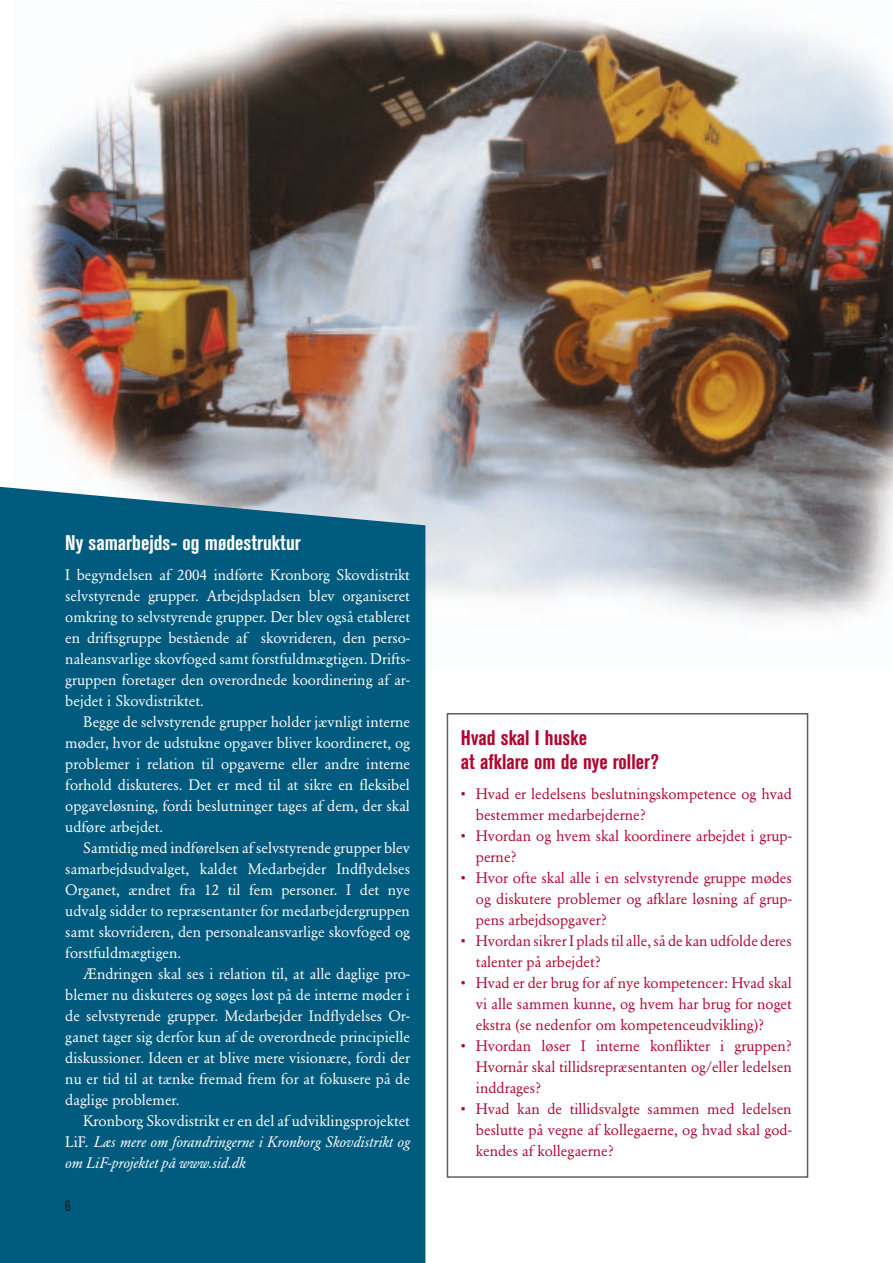
<style>
.page{position:relative;width:893px;height:1263px;background:#fff}
.page>*{position:absolute;margin:0;border:0;box-sizing:border-box;transform-origin:0 0}
.t1{font:700 condensed 21px/24px "Akzidenz Grotesk BE";color:#b00630}
.t2{font:700 condensed 21px "Akzidenz Grotesk BE";color:#fffefc}
.t3{font:15px/21px "Garamond BE";color:#fffefc;text-align:justify}
.t4{font:15px/21px "Garamond BE";color:#b00630;text-align:justify}
.t5{font:italic 15px/21px "Garamond BE";color:#fffefc;text-align:justify}
.t6{font:condensed 15px "Akzidenz Grotesk BE";color:#231f20}
.s1{font-style:normal}
</style>
<div class="page">
<img style="left:25px;top:14px;width:867px;height:655px">
<div style="left:0;top:486px;width:425px;height:777px;background:#005b7f"></div>
<div style="left:446px;top:713px;width:362px;height:465px;border:2px solid #556554"></div>
<h1 class="t2" style="left:65px;top:535px;width:237px">Ny samarbejds- og mødestruktur</h1>
<p class="t3" style="left:65px;top:566px;width:346px">I begyndelsen af 2004 indførte Kronborg Skovdistrikt selvstyrende grupper. Arbejdspladsen blev organiseret omkring to selvstyrende grupper. Der blev også etableret en driftsgruppe bestående af skovrideren, den perso&shy;naleansvarlige skovfoged samt forstfuldmægtigen. Drifts&shy;gruppen foretager den overordnede koordinering af ar&shy;bejdet i Skovdistriktet.</p>
<p class="t3" style="left:65px;top:713px;width:346px;text-indent:18px">Begge de selvstyrende grupper holder jævnligt interne møder, hvor de udstukne opgaver bliver koordineret, og problemer i relation til opgaverne eller andre interne forhold diskuteres. Det er med til at sikre en fleksibel opgaveløsning, fordi beslutninger tages af dem, der skal udføre arbejdet.</p>
<p class="t3" style="left:65px;top:839px;width:346px;text-indent:18px">Samtidig med indførelsen af selvstyrende grupper blev samarbejdsudvalget, kaldet Medarbejder Indflydelses Organet, ændret fra 12 til fem personer. I det nye udvalg sidder to repræsentanter for medarbejdergruppen samt skovrideren, den personaleansvarlige skovfoged og forstfuldmægtigen.</p>
<p class="t3" style="left:65px;top:965px;width:346px;text-indent:18px">Ændringen skal ses i relation til, at alle daglige pro&shy;blemer nu diskuteres og søges løst på de interne møder i de selvstyrende grupper. Medarbejder Indflydelses Or&shy;ganet tager sig derfor kun af de overordnede principielle diskussioner. Ideen er at blive mere visionære, fordi der nu er tid til at tænke fremad frem for at fokusere på de daglige problemer.</p>
<p class="t5" style="left:65px;top:1112px;width:346px;text-indent:18px"><span class="s1">Kronborg Skovdistrikt er en del af udviklingsprojektet LiF.</span> Læs mere om forandringerne i Kronborg Skovdistrikt og om LiF-projektet på www.sid.dk</p>
<p class="t6" style="left:65px;top:1201px;width:7px">6</p>
<h1 class="t1" style="left:461px;top:727px;width:199px">Hvad skal I huske<br>at afklare om de nye roller?</h1>
<p class="t4" style="left:476px;top:784px;width:317px;text-indent:-15px">• Hvad er ledelsens beslutningskompetence og hvad bestemmer medarbejderne?</p>
<p class="t4" style="left:476px;top:826px;width:317px;text-indent:-15px">• Hvordan og hvem skal koordinere arbejdet i grup&shy;perne?</p>
<p class="t4" style="left:476px;top:868px;width:317px;text-indent:-15px">• Hvor ofte skal alle i en selvstyrende gruppe mødes og diskutere problemer og afklare løsning af grup&shy;pens arbejdsopgaver?</p>
<p class="t4" style="left:476px;top:931px;width:317px;text-indent:-15px">• Hvordan sikrer I plads til alle, så de kan udfolde deres talenter på arbejdet?</p>
<p class="t4" style="left:476px;top:973px;width:317px;text-indent:-15px">• Hvad er der brug for af nye kompetencer: Hvad skal vi alle sammen kunne, og hvem har brug for noget ekstra (se nedenfor om kompetenceudvikling)?</p>
<p class="t4" style="left:476px;top:1036px;width:317px;text-indent:-15px">• Hvordan løser I interne konflikter i gruppen?<br>Hvornår skal tillidsrepræsentanten og/eller ledelsen inddrages?</p>
<p class="t4" style="left:476px;top:1099px;width:317px;text-indent:-15px">• Hvad kan de tillidsvalgte sammen med ledelsen beslutte på vegne af kollegaerne, og hvad skal god&shy;kendes af kollegaerne?</p>
</div>
